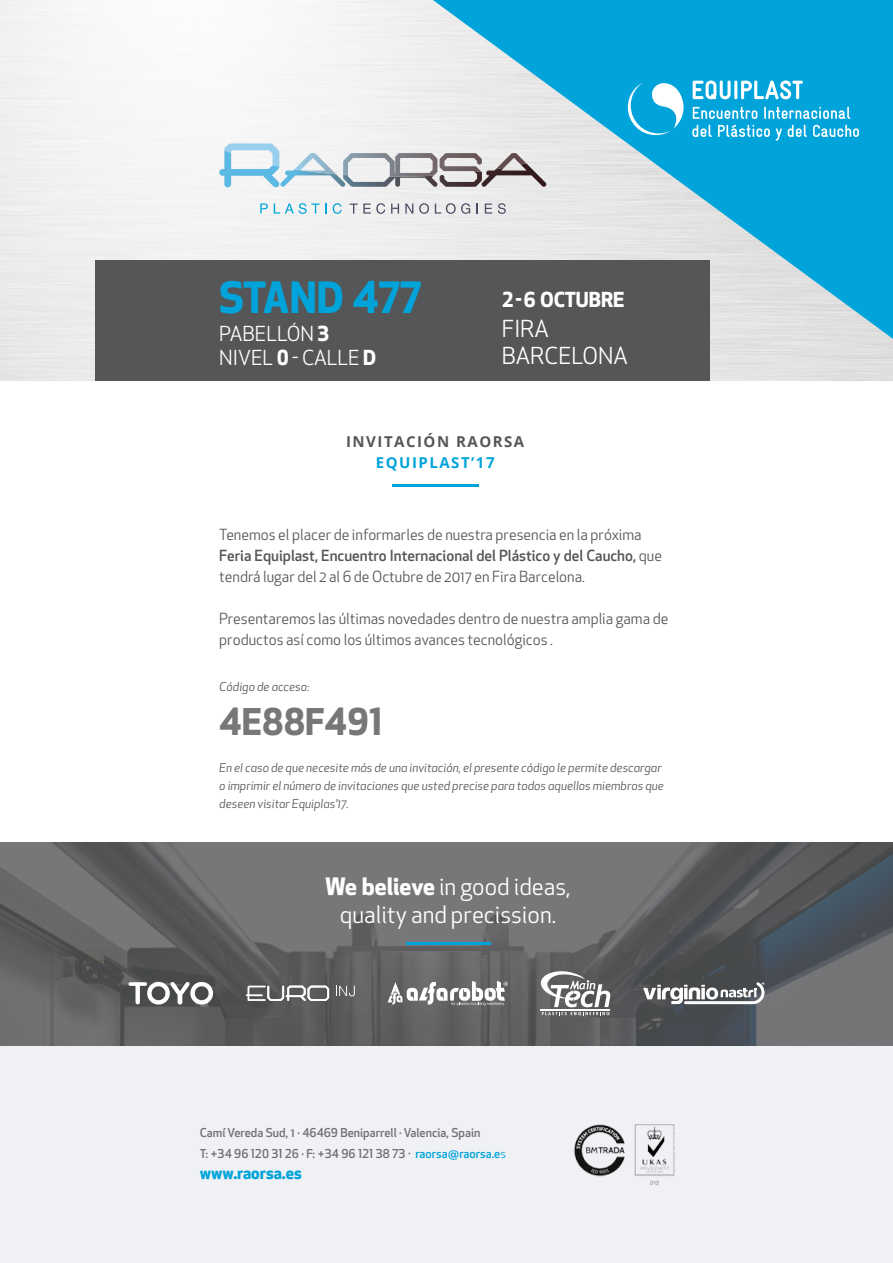
<style>
.page{position:relative;width:893px;height:1263px;background:#fff}
.page>*{position:absolute;margin:0;border:0;box-sizing:border-box;transform-origin:0 0}
.t1{font:700 42px "Apex New";color:#00a4da}
.t2{font:700 36px "Apex New";color:#767779}
.t3{font:23.4px/28.2px "Apex New";color:#fff;text-align:center}
.t4{font:22.95px/27.5px "Apex New";color:#fff}
.t5{font:20.25px "Apex New";color:#fff}
.t6{font:700 20.25px "Apex New";color:#fff}
.t7{font:700 16.5px "Apex New";color:#00a4da}
.t8{font:15px/21px "Apex New";color:#555658}
.t9{font:700 15px/21px "Open Sans";letter-spacing:.1em;color:#555658;text-align:center}
.t10{font:italic 12px/18px "Apex New";color:#555658}
.t11{font:500 12px "Apex New";color:#707172}
.s1{font-weight:700}
.s2{color:#00a4da}
.s3{font-weight:500}
.s4{font-weight:400;color:#00a4da}
</style>
<div class="page">
<img style="left:0;top:0;width:893px;height:381px">
<svg style="left:219px;top:143px;width:214px;height:44px"></svg>
<svg style="left:260px;top:204px;width:8px;height:10px"></svg>
<svg style="left:274px;top:203px;width:53px;height:11px"></svg>
<svg style="left:333px;top:203px;width:9px;height:11px"></svg>
<svg style="left:350px;top:203px;width:35px;height:11px"></svg>
<svg style="left:391px;top:204px;width:8px;height:10px"></svg>
<svg style="left:405px;top:204px;width:8px;height:10px"></svg>
<svg style="left:419px;top:203px;width:10px;height:11px"></svg>
<hr style="left:392px;top:485px;width:86px;height:2px;background:#00a4da">
<div style="left:0;top:1046px;width:893px;height:217px;background:#f0f1f4"></div>
<img style="left:574px;top:1124px;width:101px;height:61px">
<svg style="left:0;top:843px;width:893px;height:203px;background:#636466"></svg>
<svg style="left:246px;top:986px;width:83px;height:15px"></svg>
<svg style="left:335px;top:985px;width:20px;height:11px"></svg>
<svg style="left:643px;top:982px;width:121px;height:22px"></svg>
<svg style="left:388px;top:981px;width:120px;height:25px"></svg>
<svg style="left:541px;top:968px;width:69px;height:47px"></svg>
<svg style="left:128px;top:982px;width:85px;height:22px"></svg>
<hr style="left:406px;top:942px;width:84px;height:2px;background:#00a4da">
<svg style="left:433px;top:0;width:460px;height:339px;background:#64bfdd"></svg>
<div style="left:96px;top:260px;width:614px;height:121px;background:#555658"></div>
<svg style="left:628px;top:82px;width:55px;height:53px"></svg>
<svg style="left:693px;top:81px;width:38px;height:18px"></svg>
<hr style="left:734px;top:81px;width:3px;height:18px;background:#fff;border-radius:2px">
<svg style="left:741px;top:81px;width:62px;height:19px"></svg>
<svg style="left:693px;top:107px;width:64px;height:12px"></svg>
<svg style="left:764px;top:107px;width:86px;height:12px"></svg>
<svg style="left:692px;top:125px;width:20px;height:12px"></svg>
<svg style="left:718px;top:125px;width:52px;height:12px"></svg>
<svg style="left:776px;top:128px;width:6px;height:13px"></svg>
<svg style="left:788px;top:125px;width:19px;height:12px"></svg>
<svg style="left:813px;top:125px;width:46px;height:12px"></svg>
<p class="t1" style="left:219px;top:267px;width:204px">STAND 477</p>
<p class="t5" style="left:219px;top:321px;width:112px">PABELLÓN <span class="s1">3</span></p>
<p class="t5" style="left:219px;top:345px;width:158px">NIVEL <span class="s1">0</span> - CALLE <span class="s1">D</span></p>
<p class="t6" style="left:502px;top:285px;width:124px">2-6 OCTUBRE</p>
<p class="t4" style="left:502px;top:315px;width:128px">FIRA<br>BARCELONA</p>
<p class="t9" style="left:346px;top:430px;width:180px">INVITACIÓN RAORSA<br><span class="s2">EQUIPLAST’17</span></p>
<p class="t8" style="left:219px;top:524px;width:444px">Tenemos el placer de informarles de nuestra presencia en la próxima<br><span class="s3">Feria Equiplast, Encuentro Internacional del Plástico y del Caucho,</span> que tendrá lugar del 2 al 6 de Octubre de 2017 en Fira Barcelona.</p>
<p class="t8" style="left:219px;top:608px;width:451px">Presentaremos las últimas novedades dentro de nuestra amplia gama de productos así como los últimos avances tecnológicos .</p>
<p class="t10" style="left:219px;top:677px;width:92px">Código de acceso:</p>
<p class="t2" style="left:219px;top:695px;width:165px">4E88F491</p>
<p class="t10" style="left:219px;top:759px;width:446px">En el caso de que necesite más de una invitación, el presente código le permite descargar o imprimir el número de invitaciones que usted precise para todos aquellos miembros que deseen visitar Equiplas’17.</p>
<p class="t3" style="left:325px;top:872px;width:247px"><span class="s1">We believe</span> in good ideas, quality and precission.</p>
<p class="t11" style="left:200px;top:1125px;width:282px">Camí Vereda Sud, 1 · 46469 Beniparrell · Valencia, Spain</p>
<p class="t11" style="left:200px;top:1145px;width:308px">T: +34 96 120 31 26 · F: +34 96 121 38 73 · <span class="s2">raorsa@raorsa.e</span><span class="s4">s</span></p>
<p class="t7" style="left:200px;top:1161px;width:104px">www.raorsa.es</p>
</div>
